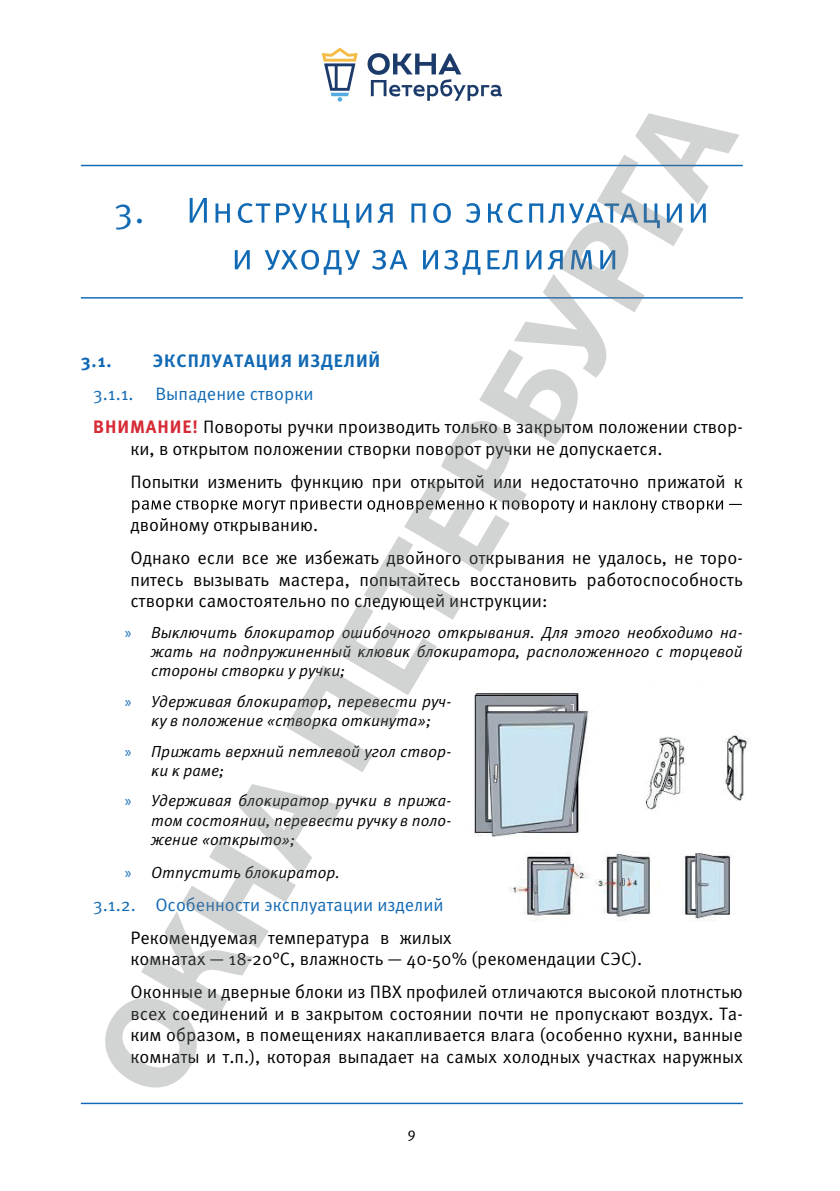
<style>
.page{position:relative;width:840px;height:1191px;background:#fff}
.page>*{position:absolute;margin:0;border:0;box-sizing:border-box;transform-origin:0 0}
.t1{font:36px "Meta Pro";color:#1169b4}
.t2{font:18px/21.6px "Meta Pro";color:#000001}
.t3{font:18px "Meta Pro";color:#1169b4}
.t4{font:700 18px "Meta Pro";letter-spacing:.05em;color:#1169b4}
.t5{font:italic 16px/19.2px "Meta Pro";color:#000001;text-align:justify}
.t6{font:14.6px "Meta Pro";color:#000001}
.s1{color:#1169b4}
.s2{font-weight:700;color:#d62a35}
.s3{font-family:"Myriad Pro";font-style:normal;color:#1169b4}
</style>
<div class="page">
<hr style="left:81px;top:1102px;width:661px;height:2px;background:#1169b4">
<img style="left:473px;top:738px;width:275px;height:184px">
<hr style="left:81px;top:297px;width:661px;height:1px;background:#1169b4">
<hr style="left:81px;top:165px;width:661px;height:1px;background:#1169b4">
<svg style="left:105px;top:784px;width:238px;height:303px"></svg>
<svg style="left:132px;top:113px;width:609px;height:659px"></svg>
<hr style="left:330px;top:93px;width:18px;height:3px;background:#56ace0">
<svg style="left:337px;top:97px;width:5px;height:5px"></svg>
<svg style="left:321px;top:48px;width:36px;height:43px"></svg>
<svg style="left:367px;top:53px;width:134px;height:48px"></svg>
<h1 class="t1" style="left:114px;top:187px;width:32px">3.</h1>
<p class="t4" style="left:81px;top:350px;width:32px">3.1.</p>
<p class="t4" style="left:153px;top:350px;width:229px">ЭКСПЛУАТАЦИЯ ИЗДЕЛИЙ</p>
<p class="t2" style="left:93px;top:378px;width:650px;line-height:33px"><span class="s1">3.1.1. Выпадение створки<br></span><span class="s2">ВНИМАНИЕ!</span> Повороты ручки производить только в закрытом положении створ-</p>
<p class="t2" style="left:130px;top:433px;width:613px;line-height:33px">ки, в открытом положении створки поворот ручки не допускается.<br>Попытки изменить функцию при открытой или недостаточно прижатой к</p>
<p class="t2" style="left:130px;top:509px;width:613px;line-height:33px">двойному открыванию.<br>Однако если все же избежать двойного открывания не удалось, не торо-</p>
<p class="t2" style="left:130px;top:569px;width:613px">питесь вызывать мастера, попытайтесь восстановить работоспособность створки самостоятельно по следующей инструкции:</p>
<p class="t5" style="left:151px;top:623px;width:593px;text-indent:-26px"><span class="s3">»</span> Выключить блокиратор ошибочного открывания. Для этого необходимо на&shy;жать на подпружиненный клювик блокиратора, расположенного с торцевой стороны створки у ручки;</p>
<p class="t5" style="left:125px;top:692px;width:328px;text-align:center"><span class="s3">»</span> Удерживая блокиратор, перевести руч&shy;ку в положение «створка откинута»;</p>
<p class="t5" style="left:151px;top:742px;width:302px;text-indent:-26px"><span class="s3">»</span> Прижать верхний петлевой угол створ&shy;ки к раме;</p>
<p class="t5" style="left:151px;top:792px;width:302px;text-indent:-26px"><span class="s3">»</span> Удерживая блокиратор ручки в прижа&shy;том состоянии, перевести ручку в поло&shy;жение «открыто»;</p>
<p class="t5" style="left:125px;top:863px;width:216px"><span class="s3">»</span> Отпустить блокиратор.</p>
<p class="t3" style="left:93px;top:893px;width:351px">3.1.2. Особенности эксплуатации изделий</p>
<p class="t2" style="left:130px;top:927px;width:513px">Рекомендуемая температура в жилых<br>комнатах — 18-20°С, влажность — 40-50% (рекомендации СЭС).</p>
<p class="t2" style="left:130px;top:981px;width:613px;text-align:justify">Оконные и дверные блоки из ПВХ профилей отличаются высокой плотнстью всех соединений и в закрытом состоянии почти не пропускают воздух. Та&shy;ким образом, в помещениях накапливается влага (особенно кухни, ванные комнаты и т.п.), которая выпадает на самых холодных участках наружных</p>
<p class="t6" style="left:407px;top:1124px;width:10px">9</p>
</div>
